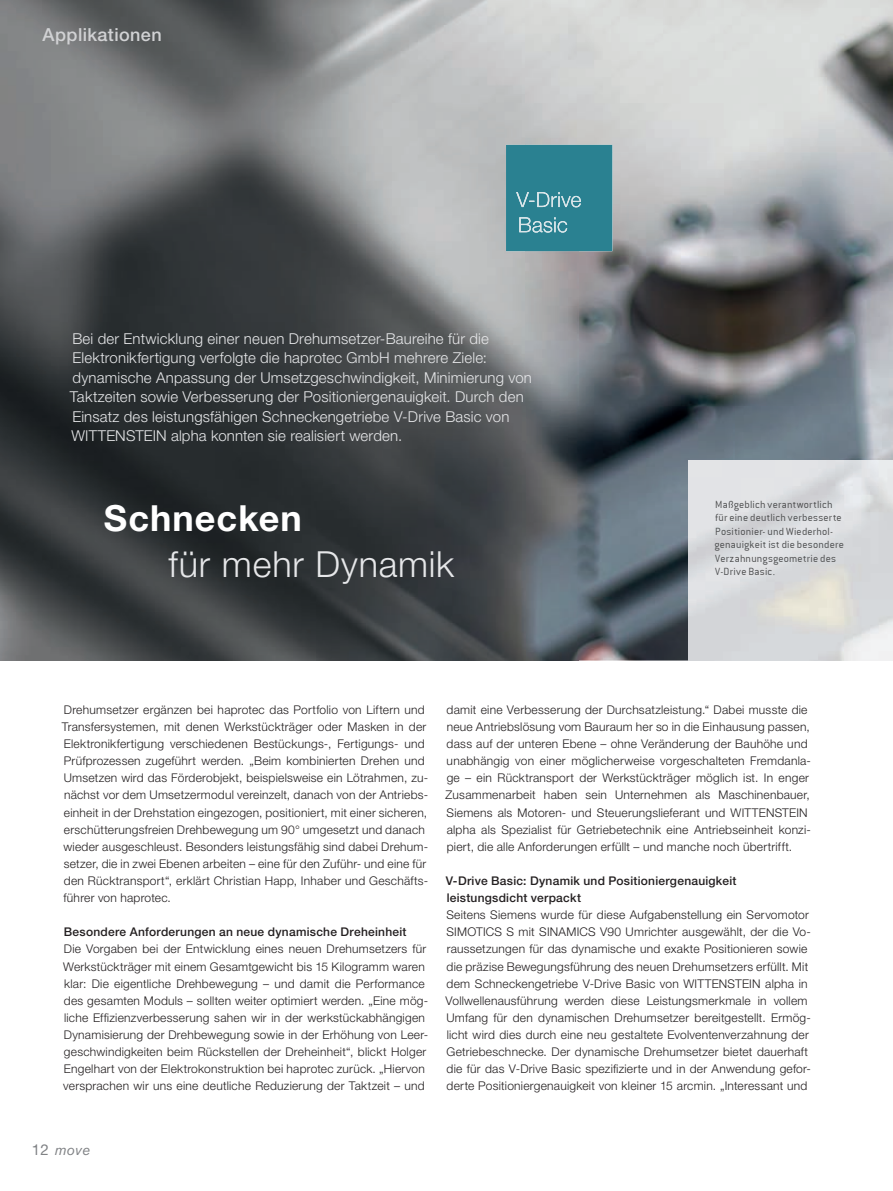
<style>
.page{position:relative;width:893px;height:1191px;background:#fff}
.page>*{position:absolute;margin:0;border:0;box-sizing:border-box;transform-origin:0 0}
.t1{font:300 36px "Helvetica Neue LT";letter-spacing:.02em;color:#e6e7e9}
.t2{font:700 36px "Helvetica Neue LT";letter-spacing:.03em;color:#fff}
.t3{font:500 18px "Helvetica Neue LT";letter-spacing:.025em;color:#d1d2d4}
.t4{font:300 15px/19.5px "Helvetica Neue LT";letter-spacing:.01em;color:#e6e7e9}
.t5{font:italic 15px "Akzidenz Grotesk BQ";color:#808285}
.t6{font:300 12px/17.1px "Helvetica Neue LT";letter-spacing:.02em;color:#231f20}
.t7{font:500 12px/17.1px "Helvetica Neue LT";letter-spacing:.02em;color:#231f20}
.t8{font:11.25px/13.5px "Conduit ITCTT Light";letter-spacing:.02em;color:#4b4c4d}
.s1{font-family:"Helvetica Neue LT";font-style:normal}
</style>
<div class="page">
<img style="left:0;top:0;width:525px;height:660px">
<img style="left:525px;top:0;width:368px;height:152px">
<img style="left:578px;top:152px;width:315px;height:254px">
<img style="left:525px;top:251px;width:53px;height:409px">
<img style="left:578px;top:406px;width:157px;height:254px">
<img style="left:735px;top:406px;width:158px;height:54px">
<img style="left:689px;top:460px;width:204px;height:200px">
<div style="left:506px;top:145px;width:106px;height:106px;background:#2a8191"></div>
<img style="left:516px;top:192px;width:65px;height:15px">
<img style="left:519px;top:217px;width:48px;height:15px">
<h2 class="t3" style="left:43px;top:24px;width:121px">Applikationen</h2>
<p class="t4" style="left:70px;top:328px;width:464px">Bei der Entwicklung einer neuen Drehumsetzer-Baureihe für die Elektronikfertigung verfolgte die haprotec GmbH mehrere Ziele: dynamische Anpassung der Umsetzgeschwindigkeit, Minimierung von Taktzeiten sowie Verbesserung der Positioniergenauigkeit. Durch den Einsatz des leistungsfähigen Schneckengetriebe V-Drive Basic von WITTENSTEIN alpha konnten sie realisiert werden.</p>
<h1 class="t2" style="left:104px;top:496px;width:199px">Schnecken</h1>
<h1 class="t1" style="left:169px;top:542px;width:287px">für mehr Dynamik</h1>
<p class="t8" style="left:714px;top:497px;width:131px">Maßgeblich verantwortlich für eine deutlich verbesserte<br>Positionier- und Wiederhol&shy;genauigkeit ist die besondere<br>Verzahnungsgeometrie des<br>V-Drive Basic.</p>
<p class="t6" style="left:62px;top:701px;width:368px">Drehumsetzer ergänzen bei haprotec das Portfolio von Liftern und Transfersystemen, mit denen Werkstückträger oder Masken in der Elektronikfertigung verschiedenen Bestückungs-, Fertigungs- und Prüfprozessen zugeführt werden. „Beim kombinierten Drehen und Umsetzen wird das Förderobjekt, beispielsweise ein Lötrahmen, zu&shy;nächst vor dem Umsetzermodul vereinzelt, danach von der Antriebs&shy;einheit in der Drehstation eingezogen, positioniert, mit einer sicheren, erschütterungsfreien Drehbewegung um 90° umgesetzt und danach wieder ausgeschleust. Besonders leistungsfähig sind dabei Drehum&shy;setzer, die in zwei Ebenen arbeiten – eine für den Zuführ- und eine für den Rücktransport“, erklärt Christian Happ, Inhaber und Geschäfts&shy;führer von haprotec.</p>
<p class="t7" style="left:64px;top:923px;width:344px">Besondere Anforderungen an neue dynamische Dreheinheit</p>
<p class="t6" style="left:63px;top:940px;width:366px">Die Vorgaben bei der Entwicklung eines neuen Drehumsetzers für Werkstückträger mit einem Gesamtgewicht bis 15 Kilogramm waren klar: Die eigentliche Drehbewegung – und damit die Performance des gesamten Moduls – sollten weiter optimiert werden. „Eine mög&shy;liche Effizienzverbesserung sahen wir in der werkstückabhängigen Dynamisierung der Drehbewegung sowie in der Erhöhung von Leer&shy;geschwindigkeiten beim Rückstellen der Dreheinheit“, blickt Holger Engelhart von der Elektrokonstruktion bei haprotec zurück. „Hiervon versprachen wir uns eine deutliche Reduzierung der Taktzeit – und</p>
<p class="t6" style="left:446px;top:701px;width:367px">damit eine Verbesserung der Durchsatzleistung.“ Dabei musste die neue Antriebslösung vom Bauraum her so in die Einhausung passen, dass auf der unteren Ebene – ohne Veränderung der Bauhöhe und unabhängig von einer möglicherweise vorgeschalteten Fremdanla&shy;ge – ein Rücktransport der Werkstückträger möglich ist. In enger Zusammenarbeit haben sein Unternehmen als Maschinenbauer, Siemens als Motoren- und Steuerungslieferant und WITTENSTEIN alpha als Spezialist für Getriebetechnik eine Antriebseinheit konzi&shy;piert, die alle Anforderungen erfüllt – und manche noch übertrifft.</p>
<p class="t7" style="left:446px;top:872px;width:292px">V-Drive Basic: Dynamik und Positioniergenauigkeit leistungsdicht verpackt</p>
<p class="t6" style="left:446px;top:906px;width:367px">Seitens Siemens wurde für diese Aufgabenstellung ein Servomotor SIMOTICS S mit SINAMICS V90 Umrichter ausgewählt, der die Vo&shy;raussetzungen für das dynamische und exakte Positionieren sowie die präzise Bewegungsführung des neuen Drehumsetzers erfüllt. Mit dem Schneckengetriebe V-Drive Basic von WITTENSTEIN alpha in Vollwellenausführung werden diese Leistungsmerkmale in vollem Umfang für den dynamischen Drehumsetzer bereitgestellt. Ermög&shy;licht wird dies durch eine neu gestaltete Evolventenverzahnung der Getriebeschnecke. Der dynamische Drehumsetzer bietet dauerhaft die für das V-Drive Basic spezifizierte und in der Anwendung gefor&shy;derte Positioniergenauigkeit von kleiner 15 arcmin. „Interessant und</p>
<p class="t5" style="left:32px;top:1140px;width:59px"><span class="s1">12</span> move</p>
</div>
